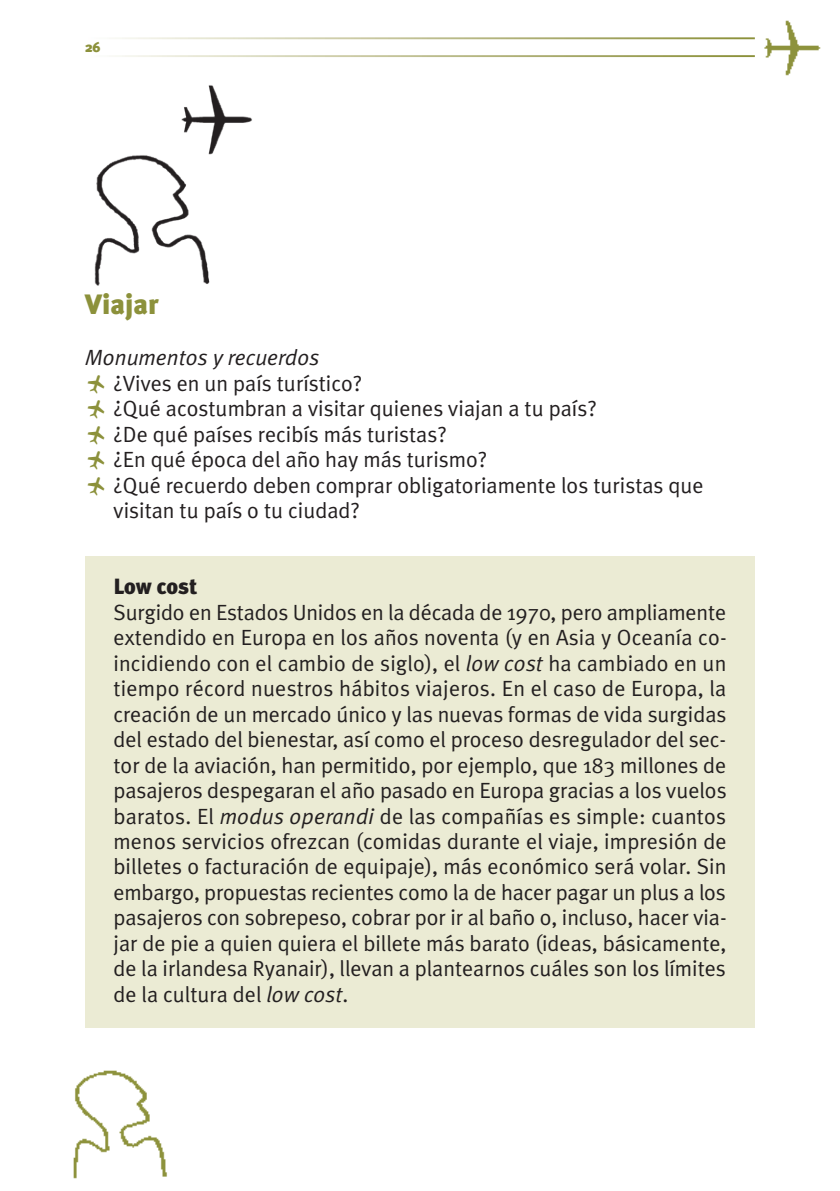
<style>
.page{position:relative;width:840px;height:1191px;background:#fff}
.page>*{position:absolute;margin:0;border:0;box-sizing:border-box;transform-origin:0 0}
.t1{font:900 28px "Meta Plus";color:#8c913b}
.t2{font:22px/25.4px "Meta Plus Normal";color:#231f20}
.t3{font:italic 22px "Meta Plus Normal";color:#231f20}
.t4{font:900 22px "Meta Plus";color:#231f20}
.t5{font:900 14px "Meta Plus";color:#8c913b}
.s1{font-style:italic}
</style>
<div class="page">
<img style="left:73px;top:1070px;width:94px;height:109px">
<div style="left:85px;top:556px;width:669px;height:471px;background:#ebebd4"></div>
<img style="left:764px;top:20px;width:57px;height:56px">
<img style="left:94px;top:85px;width:158px;height:201px">
<p class="t5" style="left:85px;top:39px;width:17px">26</p>
<p class="t1" style="left:85px;top:288px;width:75px">Viajar</p>
<p class="t3" style="left:85px;top:345px;width:235px">Monumentos y recuerdos</p>
<p class="t2" style="left:113px;top:370px;width:591px">¿Vives en un país turístico?<br>¿Qué acostumbran a visitar quienes viajan a tu país?<br>¿De qué países recibís más turistas?<br>¿En qué época del año hay más turismo?<br>¿Qué recuerdo deben comprar obligatoriamente los turistas que visitan tu país o tu ciudad?</p>
<p class="t4" style="left:113px;top:574px;width:85px">Low cost</p>
<p class="t2" style="left:113px;top:599px;width:614px;text-align:justify">Surgido en Estados Unidos en la década de 1970, pero ampliamente extendido en Europa en los años noventa (y en Asia y Oceanía co&shy;incidiendo con el cambio de siglo), el <span class="s1">low cost</span> ha cambiado en un tiempo récord nuestros hábitos viajeros. En el caso de Europa, la creación de un mercado único y las nuevas formas de vida surgidas del estado del bienestar, así como el proceso desregulador del sec&shy;tor de la aviación, han permitido, por ejemplo, que 183 millones de pasajeros despegaran el año pasado en Europa gracias a los vuelos baratos. El <span class="s1">modus operandi</span> de las compañías es simple: cuantos menos servicios ofrezcan (comidas durante el viaje, impresión de billetes o facturación de equipaje), más económico será volar. Sin embargo, propuestas recientes como la de hacer pagar un plus a los pasajeros con sobrepeso, cobrar por ir al baño o, incluso, hacer via&shy;jar de pie a quien quiera el billete más barato (ideas, básicamente, de la irlandesa Ryanair), llevan a plantearnos cuáles son los límites de la cultura del <span class="s1">low cost</span>.</p>
</div>
